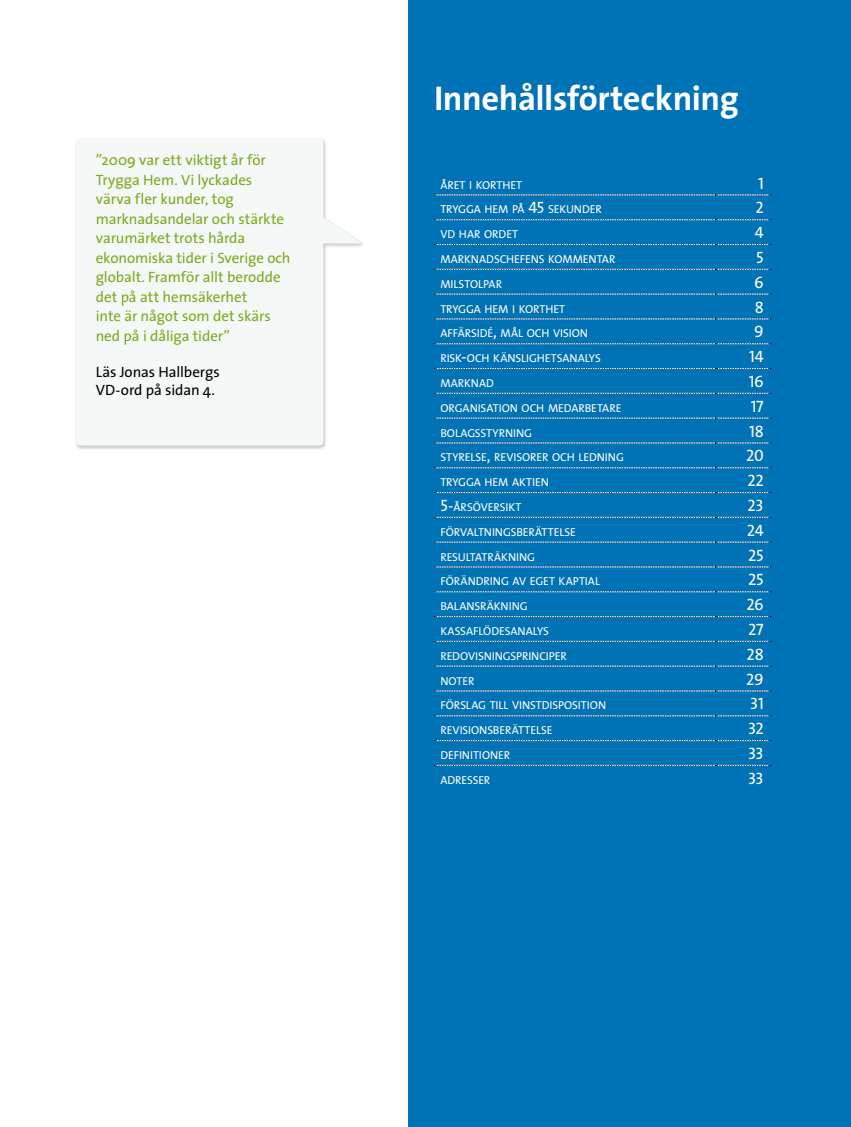
<style>
.page{position:relative;width:851px;height:1127px;background:#fff}
.page>*{position:absolute;margin:0;border:0;box-sizing:border-box;transform-origin:0 0}
.t1{font:700 34.5px "The Sans";letter-spacing:-.01em;color:#fff}
.t2{font:16.5px "The Sans Caps";letter-spacing:-.015em;color:#fff}
.t3{font:15px/19.5px "The Sans";letter-spacing:-.005em;color:#7daa1f}
.t4{font:15px/18px "The Sans";letter-spacing:-.005em;color:#000}
.t5{font:11.55px "The Sans Caps";letter-spacing:-.005em;color:#fff}
.s1{font-size:16.5px}
</style>
<div class="page">
<div style="left:408px;top:0;width:442px;height:1127px;background:#0072b6"></div>
<svg style="left:434px;top:195px;width:336px;height:1px"></svg>
<svg style="left:434px;top:219px;width:336px;height:1px"></svg>
<svg style="left:434px;top:244px;width:336px;height:1px"></svg>
<svg style="left:434px;top:269px;width:336px;height:1px"></svg>
<svg style="left:434px;top:294px;width:336px;height:1px"></svg>
<svg style="left:434px;top:318px;width:336px;height:1px"></svg>
<svg style="left:434px;top:343px;width:336px;height:1px"></svg>
<svg style="left:434px;top:368px;width:336px;height:1px"></svg>
<svg style="left:434px;top:393px;width:336px;height:1px"></svg>
<svg style="left:434px;top:418px;width:336px;height:1px"></svg>
<svg style="left:434px;top:442px;width:336px;height:1px"></svg>
<svg style="left:434px;top:467px;width:336px;height:1px"></svg>
<svg style="left:434px;top:492px;width:336px;height:1px"></svg>
<svg style="left:434px;top:517px;width:336px;height:1px"></svg>
<svg style="left:434px;top:542px;width:336px;height:1px"></svg>
<svg style="left:434px;top:566px;width:336px;height:1px"></svg>
<svg style="left:434px;top:591px;width:336px;height:1px"></svg>
<svg style="left:434px;top:616px;width:336px;height:1px"></svg>
<svg style="left:434px;top:641px;width:336px;height:1px"></svg>
<svg style="left:434px;top:666px;width:336px;height:1px"></svg>
<svg style="left:434px;top:690px;width:336px;height:1px"></svg>
<svg style="left:434px;top:715px;width:336px;height:1px"></svg>
<svg style="left:434px;top:740px;width:336px;height:1px"></svg>
<svg style="left:434px;top:765px;width:336px;height:1px"></svg>
<div style="left:74px;top:137px;width:290px;height:314px;background:#000;opacity:.24"></div>
<svg style="left:77px;top:139px;width:285px;height:306px;fill:#f4f8f6"></svg>
<p class="t3" style="left:96px;top:150px;width:196px">”2009 var ett viktigt år för<br>Trygga Hem. Vi lyckades värva fler kunder, tog marknadsandelar och stärkte varumärket trots hårda ekonomiska tider i Sverige och globalt. Framför allt berodde det på att hemsäkerhet<br>inte är något som det skärs ned på i dåliga tider”</p>
<p class="t4" style="left:96px;top:362px;width:126px">Läs Jonas Hallbergs<br>VD-ord på sidan 4.</p>
<h1 class="t1" style="left:434px;top:69px;width:306px">Innehållsförteckning</h1>
<p class="t5" style="left:440px;top:175px;width:83px">ÅRET I KORTHET</p>
<h2 class="t2" style="left:757px;top:169px;width:7px">1</h2>
<p class="t5" style="left:440px;top:200px;width:163px">TRYGGA HEM PÅ <span class="s1">45</span> SEKUNDER</p>
<h2 class="t2" style="left:755px;top:194px;width:10px">2</h2>
<p class="t5" style="left:440px;top:225px;width:79px">VD HAR ORDET</p>
<h2 class="t2" style="left:754px;top:219px;width:10px">4</h2>
<p class="t5" style="left:440px;top:249px;width:176px">MARKNADSCHEFENS KOMMENTAR</p>
<h2 class="t2" style="left:756px;top:244px;width:9px">5</h2>
<p class="t5" style="left:440px;top:274px;width:63px">MILSTOLPAR</p>
<h2 class="t2" style="left:754px;top:268px;width:11px">6</h2>
<p class="t5" style="left:440px;top:299px;width:126px">TRYGGA HEM I KORTHET</p>
<h2 class="t2" style="left:754px;top:293px;width:11px">8</h2>
<p class="t5" style="left:440px;top:324px;width:149px">AFFÄRSIDÉ<span class="s1">,</span> MÅL OCH VISION</p>
<h2 class="t2" style="left:754px;top:318px;width:11px">9</h2>
<p class="t5" style="left:440px;top:349px;width:162px">RISK<span class="s1">-</span>OCH KÄNSLIGHETSANALYS</p>
<h2 class="t2" style="left:749px;top:343px;width:16px">14</h2>
<p class="t5" style="left:440px;top:373px;width:55px">MARKNAD</p>
<h2 class="t2" style="left:748px;top:368px;width:17px">16</h2>
<p class="t5" style="left:440px;top:398px;width:182px">ORGANISATION OCH MEDARBETARE</p>
<h2 class="t2" style="left:750px;top:392px;width:15px">17</h2>
<p class="t5" style="left:440px;top:423px;width:93px">BOLAGSSTYRNING</p>
<h2 class="t2" style="left:749px;top:417px;width:16px">18</h2>
<p class="t5" style="left:440px;top:448px;width:185px">STYRELSE<span class="s1">,</span> REVISORER OCH LEDNING</p>
<h2 class="t2" style="left:746px;top:442px;width:19px">20</h2>
<p class="t5" style="left:440px;top:473px;width:110px">TRYGGA HEM AKTIEN</p>
<h2 class="t2" style="left:747px;top:467px;width:18px">22</h2>
<p class="t5" style="left:440px;top:497px;width:83px"><span class="s1">5-</span>ÅRSÖVERSIKT</p>
<h2 class="t2" style="left:747px;top:492px;width:18px">23</h2>
<p class="t5" style="left:440px;top:522px;width:137px">FÖRVALTNINGSBERÄTTELSE</p>
<h2 class="t2" style="left:746px;top:516px;width:18px">24</h2>
<p class="t5" style="left:440px;top:547px;width:96px">RESULTATRÄKNING</p>
<h2 class="t2" style="left:748px;top:541px;width:17px">25</h2>
<p class="t5" style="left:440px;top:572px;width:161px">FÖRÄNDRING AV EGET KAPTIAL</p>
<h2 class="t2" style="left:748px;top:566px;width:17px">25</h2>
<p class="t5" style="left:440px;top:597px;width:89px">BALANSRÄKNING</p>
<h2 class="t2" style="left:746px;top:591px;width:19px">26</h2>
<p class="t5" style="left:440px;top:621px;width:110px">KASSAFLÖDESANALYS</p>
<h2 class="t2" style="left:748px;top:616px;width:17px">27</h2>
<p class="t5" style="left:440px;top:646px;width:128px">REDOVISNINGSPRINCIPER</p>
<h2 class="t2" style="left:746px;top:640px;width:19px">28</h2>
<p class="t5" style="left:440px;top:671px;width:36px">NOTER</p>
<h2 class="t2" style="left:746px;top:665px;width:19px">29</h2>
<p class="t5" style="left:440px;top:696px;width:167px">FÖRSLAG TILL VINSTDISPOSITION</p>
<h2 class="t2" style="left:750px;top:690px;width:15px">31</h2>
<p class="t5" style="left:440px;top:721px;width:114px">REVISIONSBERÄTTELSE</p>
<h2 class="t2" style="left:747px;top:715px;width:17px">32</h2>
<p class="t5" style="left:440px;top:745px;width:71px">DEFINITIONER</p>
<h2 class="t2" style="left:747px;top:740px;width:17px">33</h2>
<p class="t5" style="left:440px;top:770px;width:51px">ADRESSER</p>
<h2 class="t2" style="left:747px;top:764px;width:17px">33</h2>
</div>
